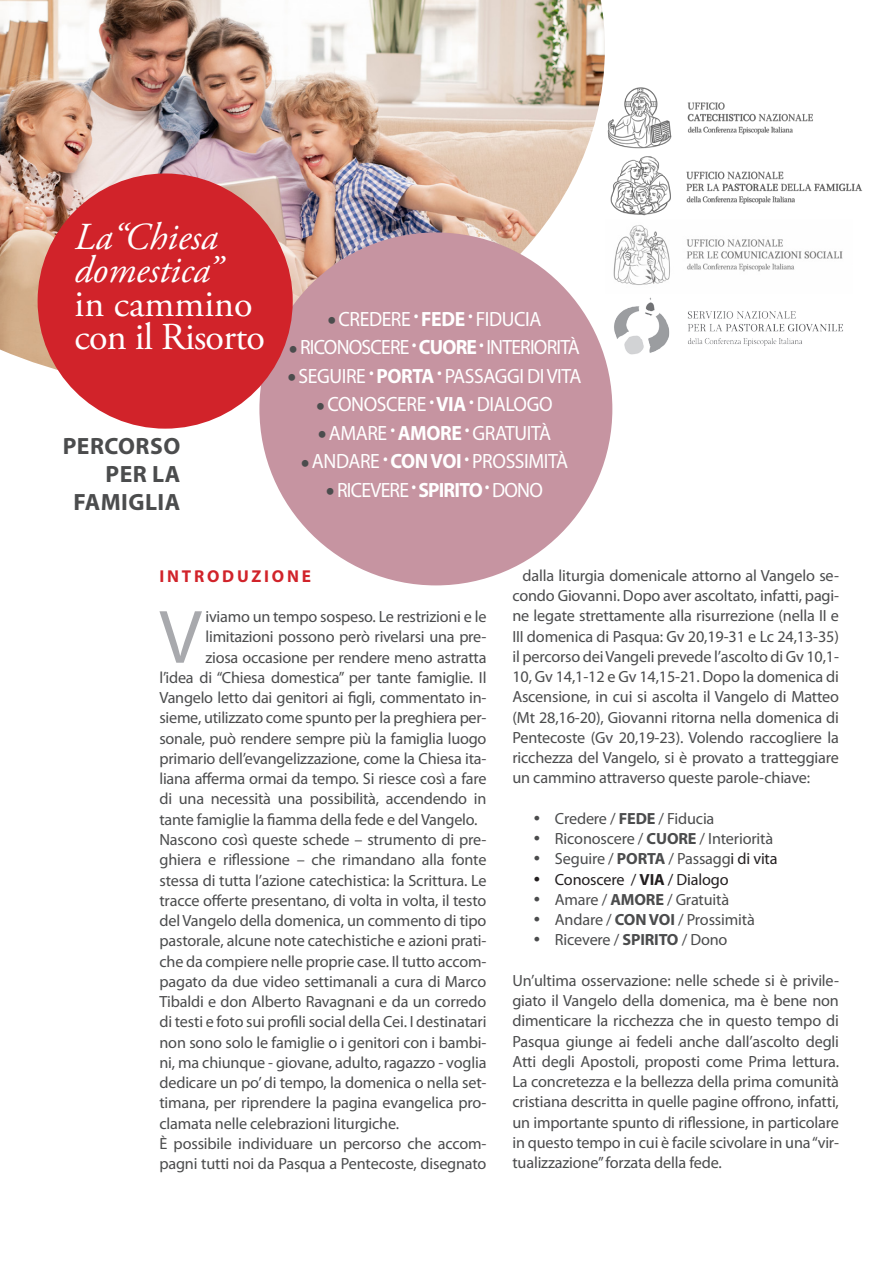
<style>
.page{position:relative;width:893px;height:1263px;background:#fff}
.page>*{position:absolute;margin:0;border:0;box-sizing:border-box;transform-origin:0 0}
.Testo_11_Migrantes{font:76.35px "Myriad Pro";color:#a8a9ad}
.Sotto{font:38.1px "Adobe Garamond Pro";letter-spacing:-.015em;color:#fff}
.Sotto-2{font:italic 38.1px "Adobe Garamond Pro";color:#fff}
.t1{font:700 23.7px "Myriad Pro";letter-spacing:.02em;color:#4b4c4d}
.t2{font:20.7px "Myriad Pro";letter-spacing:-.02em;color:#fff;scale:.95 1}
.t3{font:20.7px "Myriad Pro";letter-spacing:-.04em;color:#fff;scale:.95 1}
.Capitoletto{font:700 17.25px "Myriad Pro";letter-spacing:.16em;color:#d1232a}
.Testo_11_Migrantes-2{font:16.2px/20.2px "Myriad Pro";letter-spacing:-.015em;color:#4b4c4d;text-align:justify}
.Testo_11_Migrantes-3{font:16.2px "Myriad Pro";letter-spacing:-.01em;color:#231f20}
.s1{font-size:33px;color:#4b4c4d}
.s2{font-weight:700}
.s3{font-size:22.5px}
.s4{color:#231f20}
</style>
<div class="page">
<img style="left:607px;top:87px;width:206px;height:54px">
<img style="left:610px;top:141px;width:253px;height:75px">
<img style="left:613px;top:225px;width:230px;height:60px">
<img style="left:605px;top:297px;width:238px;height:64px">
<img style="left:0;top:0;width:605px;height:388px">
<div style="left:259px;top:232px;width:353px;height:353px;background:#c694a1;border-radius:50%"></div>
<div style="left:38px;top:173px;width:255px;height:256px;background:#d1232a;border-radius:50%"></div>
<p class="Sotto-2" style="left:75px;top:214px;width:145px">La “Chiesa</p>
<p class="Sotto-2" style="left:75px;top:248px;width:149px">domestica”</p>
<p class="Sotto" style="left:75px;top:281px;width:180px">in cammino</p>
<p class="Sotto" style="left:75px;top:314px;width:192px">con il Risorto</p>
<p class="t1" style="left:63px;top:430px;width:119px">PERCORSO</p>
<p class="t1" style="left:106px;top:459px;width:76px">PER LA</p>
<p class="t1" style="left:73px;top:487px;width:108px">FAMIGLIA</p>
<p class="t2" style="left:327px;top:306px;width:227px"><span class="s1">•</span> CREDERE <sup>.</sup> <span class="s2">FEDE </span><sup>.</sup> FIDUCIA</p>
<p class="t3" style="left:289px;top:335px;width:308px"><span class="s1">•</span> RICONOSCERE <sup>.</sup><span class="s2">CUORE</span><sup>.</sup> INTERIORITÀ</p>
<p class="t2" style="left:287px;top:363px;width:311px"><span class="s1">•</span> SEGUIRE <sup>.</sup><span class="s2">PORTA</span><sup>.</sup> PASSAGGI DI VITA</p>
<p class="t2" style="left:316px;top:392px;width:250px"><span class="s1">•</span> CONOSCERE <sup>.</sup> <span class="s2">VIA </span><sup>.</sup> DIALOGO</p>
<p class="t2" style="left:318px;top:420px;width:247px"><span class="s1">•</span> AMARE <sup>.</sup><span class="s2">AMORE </span><sup>.</sup> GRATUITÀ</p>
<p class="t2" style="left:301px;top:449px;width:283px"><span class="s1">•</span> ANDARE <sup>.</sup><span class="s2">CON VOI </span><sup>.</sup> PROSSIMITÀ</p>
<p class="t3" style="left:326px;top:477px;width:230px"><span class="s1">•</span> RICEVERE <sup>.</sup><span class="s2">SPIRITO </span><sup>.</sup> DONO</p>
<p class="Capitoletto" style="left:160px;top:565px;width:153px">INTRODUZIONE</p>
<p class="Testo_11_Migrantes" style="left:159px;top:590px;width:44px">V</p>
<p class="Testo_11_Migrantes-2" style="left:206px;top:606px;width:282px">iviamo un tempo sospeso. Le restrizioni e le</p>
<p class="Testo_11_Migrantes-2" style="left:206px;top:627px;width:282px">limitazioni possono però rivelarsi una pre-</p>
<p class="Testo_11_Migrantes-2" style="left:206px;top:647px;width:282px">ziosa occasione per rendere meno astratta</p>
<p class="Testo_11_Migrantes-2" style="left:159px;top:667px;width:328px">l’idea di “Chiesa domestica” per tante famiglie. Il</p>
<p class="Testo_11_Migrantes-2" style="left:159px;top:687px;width:329px">Vangelo letto dai genitori ai figli, commentato in-</p>
<p class="Testo_11_Migrantes-2" style="left:159px;top:708px;width:329px">sieme, utilizzato come spunto per la preghiera per-</p>
<p class="Testo_11_Migrantes-2" style="left:159px;top:728px;width:329px">sonale, può rendere sempre più la famiglia luogo</p>
<p class="Testo_11_Migrantes-2" style="left:159px;top:748px;width:329px">primario dell’evangelizzazione, come la Chiesa ita-</p>
<p class="Testo_11_Migrantes-2" style="left:159px;top:768px;width:328px">liana afferma ormai da tempo. Si riesce così a fare</p>
<p class="Testo_11_Migrantes-2" style="left:159px;top:789px;width:328px">di una necessità una possibilità, accendendo in</p>
<p class="Testo_11_Migrantes-2" style="left:159px;top:809px;width:320px">tante famiglie la fiamma della fede e del Vangelo.</p>
<p class="Testo_11_Migrantes-2" style="left:159px;top:829px;width:329px">Nascono così queste schede – strumento di pre&shy;ghiera e riflessione – che rimandano alla fonte stessa di tutta l’azione catechistica: la Scrittura. Le tracce offerte presentano, di volta in volta, il testo del Vangelo della domenica, un commento di tipo pastorale, alcune note catechistiche e azioni prati&shy;che da compiere nelle proprie case. Il tutto accom&shy;pagato da due video settimanali a cura di Marco Tibaldi e don Alberto Ravagnani e da un corredo di testi e foto sui profili social della Cei. I destinatari non sono solo le famiglie o i genitori con i bambi&shy;ni, ma chiunque - giovane, adulto, ragazzo - voglia dedicare un po’ di tempo, la domenica o nella set&shy;timana, per riprendere la pagina evangelica pro&shy;clamata nelle celebrazioni liturgiche.</p>
<p class="Testo_11_Migrantes-2" style="left:159px;top:1133px;width:329px">È possibile individuare un percorso che accom&shy;pagni tutti noi da Pasqua a Pentecoste, disegnato</p>
<p class="Testo_11_Migrantes-2" style="left:512px;top:565px;width:328px;text-indent:10px">dalla liturgia domenicale attorno al Vangelo se&shy;condo Giovanni. Dopo aver ascoltato, infatti, pagi&shy;ne legate strettamente alla risurrezione (nella II e III domenica di Pasqua: Gv 20,19-31 e Lc 24,13-35) il percorso dei Vangeli prevede l’ascolto di Gv 10,1- 10, Gv 14,1-12 e Gv 14,15-21. Dopo la domenica di Ascensione, in cui si ascolta il Vangelo di Matteo (Mt 28,16-20), Giovanni ritorna nella domenica di Pentecoste (Gv 20,19-23). Volendo raccogliere la ricchezza del Vangelo, si è provato a tratteggiare un cammino attraverso queste parole-chiave:</p>
<p class="Testo_11_Migrantes-2" style="left:534px;top:808px;width:182px"><span class="s3">•</span> Credere / <span class="s2">FEDE</span> / Fiducia</p>
<p class="Testo_11_Migrantes-2" style="left:534px;top:828px;width:241px"><span class="s3">•</span> Riconoscere / <span class="s2">CUORE</span> / Interiorità</p>
<p class="Testo_11_Migrantes-2" style="left:534px;top:849px;width:245px"><span class="s3">•</span> Seguire / <span class="s2">PORTA</span> / Passagg<span class="s4">i di vita</span></p>
<p class="Testo_11_Migrantes-3" style="left:534px;top:869px;width:196px"><span class="s3">•</span> Conoscere / <span class="s2">VIA</span> / Dialogo</p>
<p class="Testo_11_Migrantes-2" style="left:534px;top:889px;width:197px"><span class="s3">•</span> Amare / <span class="s2">AMORE</span> / Gratuità</p>
<p class="Testo_11_Migrantes-2" style="left:534px;top:909px;width:223px"><span class="s3">•</span> Andare / <span class="s2">CON VOI</span> / Prossimità</p>
<p class="Testo_11_Migrantes-2" style="left:534px;top:930px;width:195px"><span class="s3">•</span> Ricevere / <span class="s2">SPIRITO</span> / Dono</p>
<p class="Testo_11_Migrantes-2" style="left:512px;top:970px;width:328px">Un’ultima osservazione: nelle schede si è privile&shy;giato il Vangelo della domenica, ma è bene non dimenticare la ricchezza che in questo tempo di Pasqua giunge ai fedeli anche dall’ascolto degli Atti degli Apostoli, proposti come Prima lettura.<br>La concretezza e la bellezza della prima comunità cristiana descritta in quelle pagine offrono, infatti, un importante spunto di riflessione, in particolare in questo tempo in cui è facile scivolare in una “vir&shy;tualizzazione” forzata della fede.</p>
</div>
